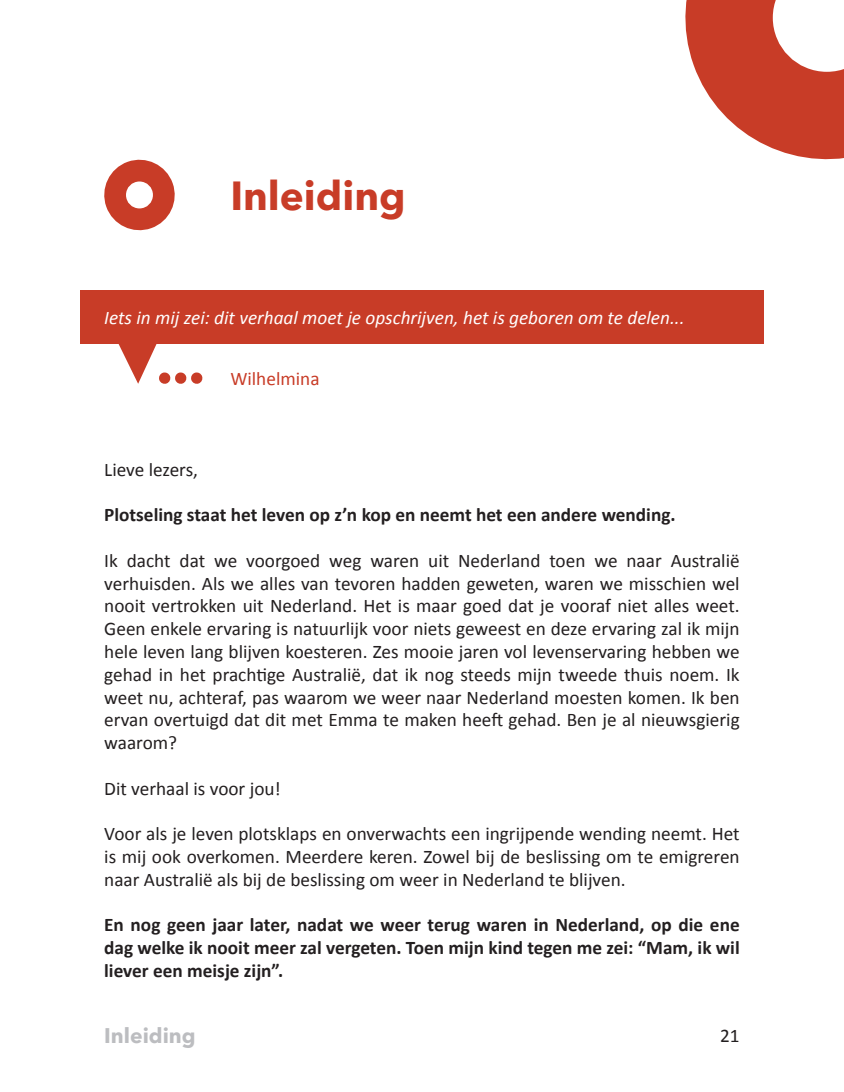
<style>
.page{position:relative;width:844px;height:1092px;background:#fff}
.page>*{position:absolute;margin:0;border:0;box-sizing:border-box;transform-origin:0 0}
.t1{font:700 40.25px "Avenir Next LT Pro";color:#c83c27}
.t2{font:700 21px "Avenir Next LT Pro";color:#bcbdc0}
.t3{font:19.25px/22.8px "Calibri";color:#231f20;text-align:justify}
.t4{font:700 19.25px/22.8px "Calibri";color:#231f20;text-align:justify}
.t5{font:italic 19.25px "Calibri";color:#fff}
.t6{font:19.25px "Calibri";color:#c83c27}
</style>
<div class="page">
<div style="left:80px;top:290px;width:683px;height:54px;background:#c83c27"></div>
<svg style="left:118px;top:344px;width:85px;height:40px"></svg>
<svg style="left:685px;top:0;width:158px;height:160px"></svg>
<svg style="left:104px;top:159px;width:71px;height:72px"></svg>
<div style="left:130px;top:185px;width:19px;height:19px;background:#fff;border-radius:50%"></div>
<div style="left:126px;top:181px;width:27px;height:27px;border:8px solid #fff;border-radius:50%"></div>
<p class="t1" style="left:230px;top:171px;width:177px">Inleiding</p>
<p class="t5" style="left:104px;top:304px;width:581px">Iets in mij zei: dit verhaal moet je opschrijven, het is geboren om te delen...</p>
<p class="t6" style="left:230px;top:366px;width:91px">Wilhelmina</p>
<p class="t3" style="left:104px;top:458px;width:95px">Lieve lezers,</p>
<p class="t4" style="left:104px;top:503px;width:572px">Plotseling staat het leven op z’n kop en neemt het een andere wending.</p>
<p class="t3" style="left:104px;top:549px;width:636px">Ik dacht dat we voorgoed weg waren uit Nederland toen we naar Australië verhuisden. Als we alles van tevoren hadden geweten, waren we misschien wel nooit vertrokken uit Nederland. Het is maar goed dat je vooraf niet alles weet.<br>Geen enkele ervaring is natuurlijk voor niets geweest en deze ervaring zal ik mijn hele leven lang blijven koesteren. Zes mooie jaren vol levenservaring hebben we gehad in het prachtige Australië, dat ik nog steeds mijn tweede thuis noem. Ik weet nu, achteraf, pas waarom we weer naar Nederland moesten komen. Ik ben ervan overtuigd dat dit met Emma te maken heeft gehad. Ben je al nieuwsgierig waarom?</p>
<p class="t3" style="left:104px;top:776px;width:178px">Dit verhaal is voor jou!</p>
<p class="t3" style="left:104px;top:822px;width:636px">Voor als je leven plotsklaps en onverwachts een ingrijpende wending neemt. Het is mij ook overkomen. Meerdere keren. Zowel bij de beslissing om te emigreren naar Australië als bij de beslissing om weer in Nederland te blijven.</p>
<p class="t4" style="left:104px;top:913px;width:636px">En nog geen jaar later, nadat we weer terug waren in Nederland, op die ene dag welke ik nooit meer zal vergeten. Toen mijn kind tegen me zei: “Mam, ik wil liever een meisje zijn”.</p>
<p class="t2" style="left:104px;top:1022px;width:93px">Inleiding</p>
<p class="t3" style="left:720px;top:1024px;width:21px">21</p>
</div>
